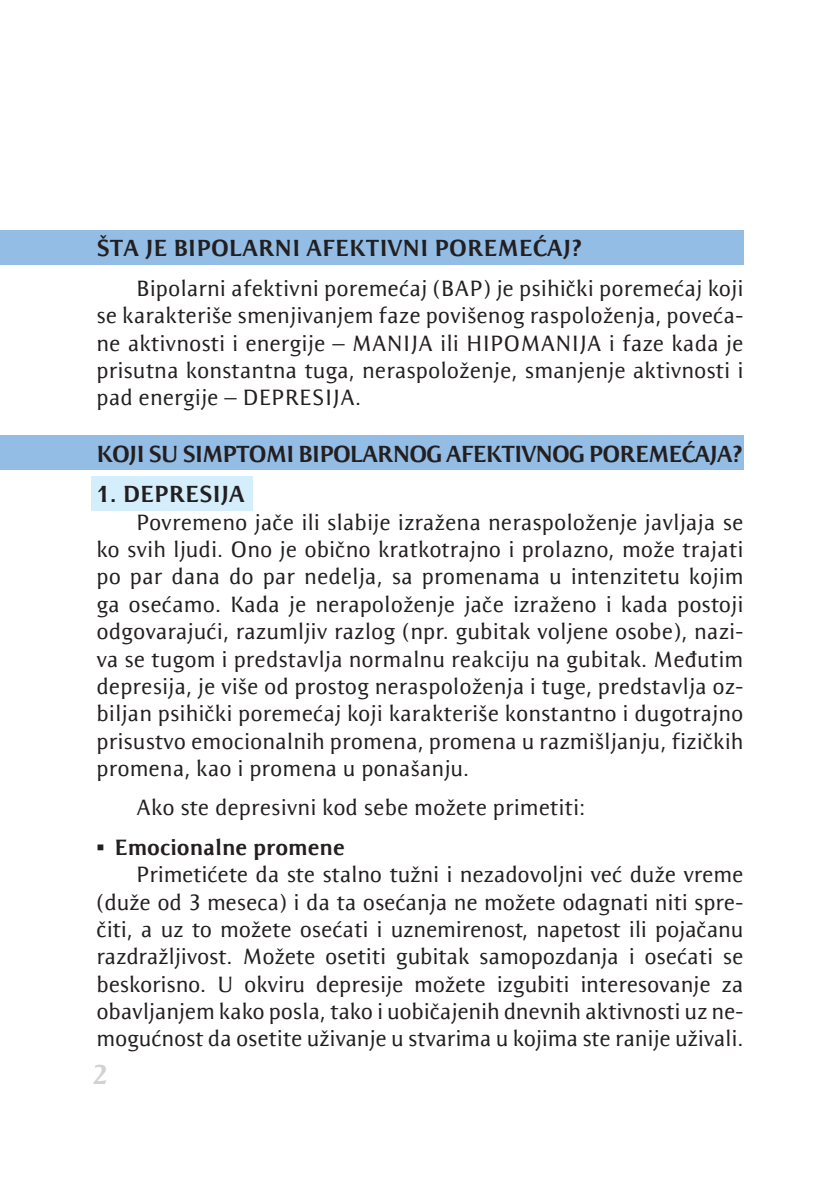
<style>
.page{position:relative;width:840px;height:1191px;background:#fff}
.page>*{position:absolute;margin:0;border:0;box-sizing:border-box;transform-origin:0 0}
.t1{font:700 28px "Resavska BG Sans";color:#d1d2d4}
.t2{font:700 24px "Resavska BG Sans";letter-spacing:-.04em;color:#231f20}
.t3{font:700 24px "Resavska BG Sans";color:#231f20}
.t4{font:22.8px/27.4px "Resavska BG Sans";color:#231f20;text-align:justify}
.t5{font:700 22.8px "Resavska BG Sans";color:#231f20}
</style>
<div class="page">
<div style="left:0;top:230px;width:743px;height:34px;background:#93bde5"></div>
<div style="left:0;top:435px;width:743px;height:34px;background:#93bde5"></div>
<div style="left:91px;top:476px;width:161px;height:34px;background:#d4effb"></div>
<p class="t3" style="left:96px;top:235px;width:488px">ŠTA JE BIPOLARNI AFEKTIVNI POREMEĆAJ?</p>
<p class="t4" style="left:96px;top:274px;width:648px;text-indent:40px">Bipolarni afektivni poremećaj (BAP) je psihički poremećaj koji se karakteriše smenjivanjem faze povišenog raspoloženja, poveća&shy;ne aktivnosti i energije – MANIJA ili HIPOMANIJA i faze kada je prisutna konstantna tuga, neraspoloženje, smanjenje aktivnosti i pad energije – DEPRESIJA.</p>
<p class="t2" style="left:96px;top:440px;width:648px">KOJI SU SIMPTOMI BIPOLARNOG AFEKTIVNOG POREMEĆAJA?</p>
<p class="t3" style="left:96px;top:480px;width:150px">1. DEPRESIJA</p>
<p class="t4" style="left:96px;top:508px;width:648px;text-indent:40px">Povremeno jače ili slabije izražena neraspoloženje javljaja se ko svih ljudi. Ono je obično kratkotrajno i prolazno, može trajati po par dana do par nedelja, sa promenama u intenzitetu kojim ga osećamo. Kada je nerapoloženje jače izraženo i kada postoji odgovarajući, razumljiv razlog (npr. gubitak voljene osobe), nazi&shy;va se tugom i predstavlja normalnu reakciju na gubitak. Međutim depresija, je više od prostog neraspoloženja i tuge, predstavlja oz&shy;biljan psihički poremećaj koji karakteriše konstantno i dugotrajno prisustvo emocionalnih promena, promena u razmišljanju, fizičkih promena, kao i promena u ponašanju.</p>
<p class="t4" style="left:136px;top:794px;width:450px">Ako ste depresivni kod sebe možete primetiti:</p>
<p class="t5" style="left:96px;top:834px;width:250px">• Emocionalne promene</p>
<p class="t4" style="left:96px;top:861px;width:648px;text-indent:40px">Primetićete da ste stalno tužni i nezadovoljni već duže vreme (duže od 3 meseca) i da ta osećanja ne možete odagnati niti spre&shy;čiti, a uz to možete osećati i uznemirenost, napetost ili pojačanu razdražljivost. Možete osetiti gubitak samopozdanja i osećati se beskorisno. U okviru depresije možete izgubiti interesovanje za obavljanjem kako posla, tako i uobičajenih dnevnih aktivnosti uz ne&shy;mogućnost da osetite uživanje u stvarima u kojima ste ranije uživali.</p>
<p class="t1" style="left:92px;top:1058px;width:17px">2</p>
</div>
